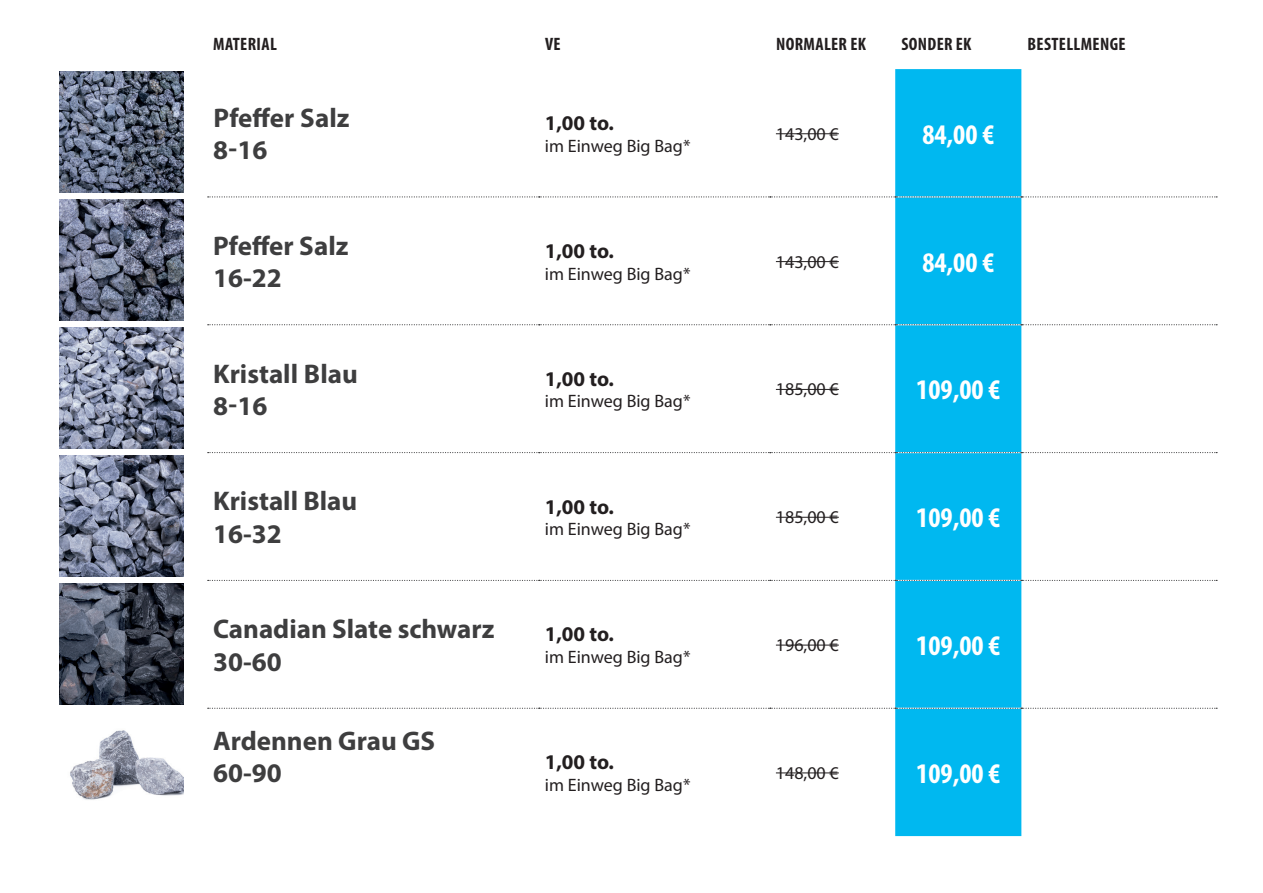
<style>
.page{position:relative;width:1263px;height:893px;background:#fff}
.page>*{position:absolute;margin:0;border:0;box-sizing:border-box;transform-origin:0 0}
.t1{font:700 condensed 28.5px "Myriad Pro";color:#fff}
.t2{font:700 27px/32.4px "Myriad Pro";color:#3e3e3f}
.t3{font:700 21px "Myriad Pro";color:#231f20}
.t4{font:18px "Myriad Pro";color:#231f20}
.t5{font:700 condensed 18px "Myriad Pro";letter-spacing:.02em;color:#231f20}
</style>
<div class="page">
<div style="left:895px;top:69px;width:126px;height:767px;background:#00b8f0"></div>
<svg style="left:208px;top:196px;width:1009px;height:1px"></svg>
<svg style="left:208px;top:452px;width:1009px;height:1px"></svg>
<svg style="left:208px;top:580px;width:1009px;height:1px"></svg>
<svg style="left:208px;top:708px;width:1009px;height:1px"></svg>
<svg style="left:208px;top:324px;width:1009px;height:1px"></svg>
<hr style="left:776px;top:133px;width:63px;height:1px;background:#231f20">
<hr style="left:776px;top:261px;width:63px;height:1px;background:#231f20">
<hr style="left:776px;top:389px;width:63px;height:1px;background:#231f20">
<hr style="left:776px;top:517px;width:63px;height:1px;background:#231f20">
<hr style="left:776px;top:645px;width:63px;height:1px;background:#231f20">
<hr style="left:776px;top:772px;width:63px;height:1px;background:#231f20">
<img style="left:60px;top:327px;width:124px;height:121px">
<img style="left:60px;top:72px;width:124px;height:120px">
<img style="left:60px;top:455px;width:124px;height:121px">
<img style="left:60px;top:199px;width:124px;height:121px">
<img style="left:60px;top:583px;width:124px;height:121px">
<img style="left:70px;top:730px;width:114px;height:70px">
<p class="t5" style="left:213px;top:33px;width:65px">MATERIAL</p>
<p class="t5" style="left:545px;top:33px;width:17px">VE</p>
<p class="t5" style="left:776px;top:33px;width:91px">NORMALER EK</p>
<p class="t5" style="left:901px;top:33px;width:72px">SONDER EK</p>
<p class="t5" style="left:1027px;top:33px;width:100px">BESTELLMENGE</p>
<h2 class="t2" style="left:213px;top:101px;width:138px">Pfeffer Salz<br>8-16</h2>
<p class="t3" style="left:545px;top:109px;width:71px">1,00 to.</p>
<p class="t4" style="left:545px;top:135px;width:147px">im Einweg Big Bag*</p>
<h2 class="t2" style="left:213px;top:229px;width:137px">Pfeffer Salz<br>16-22</h2>
<p class="t3" style="left:545px;top:237px;width:71px">1,00 to.</p>
<p class="t4" style="left:545px;top:262px;width:147px">im Einweg Big Bag*</p>
<h2 class="t2" style="left:213px;top:356px;width:146px">Kristall Blau<br>8-16</h2>
<p class="t3" style="left:545px;top:365px;width:71px">1,00 to.</p>
<p class="t4" style="left:545px;top:390px;width:147px">im Einweg Big Bag*</p>
<h2 class="t2" style="left:213px;top:484px;width:146px">Kristall Blau<br>16-32</h2>
<p class="t3" style="left:545px;top:493px;width:71px">1,00 to.</p>
<p class="t4" style="left:545px;top:518px;width:147px">im Einweg Big Bag*</p>
<h2 class="t2" style="left:213px;top:612px;width:283px">Canadian Slate schwarz<br>30-60</h2>
<p class="t3" style="left:545px;top:621px;width:71px">1,00 to.</p>
<p class="t4" style="left:545px;top:646px;width:147px">im Einweg Big Bag*</p>
<h2 class="t2" style="left:213px;top:724px;width:224px">Ardennen Grau GS<br>60-90</h2>
<p class="t3" style="left:545px;top:748px;width:71px">1,00 to.</p>
<p class="t4" style="left:545px;top:774px;width:147px">im Einweg Big Bag*</p>
<p class="t4" style="left:776px;top:123px;width:64px">143,00 €</p>
<h1 class="t1" style="left:922px;top:116px;width:73px">84,00 €</h1>
<p class="t4" style="left:776px;top:250px;width:64px">143,00 €</p>
<h1 class="t1" style="left:922px;top:244px;width:73px">84,00 €</h1>
<p class="t4" style="left:776px;top:378px;width:64px">185,00 €</p>
<h1 class="t1" style="left:916px;top:372px;width:86px">109,00 €</h1>
<p class="t4" style="left:776px;top:506px;width:64px">185,00 €</p>
<h1 class="t1" style="left:916px;top:500px;width:86px">109,00 €</h1>
<p class="t4" style="left:776px;top:634px;width:64px">196,00 €</p>
<h1 class="t1" style="left:916px;top:628px;width:86px">109,00 €</h1>
<p class="t4" style="left:776px;top:762px;width:64px">148,00 €</p>
<h1 class="t1" style="left:916px;top:755px;width:86px">109,00 €</h1>
</div>
